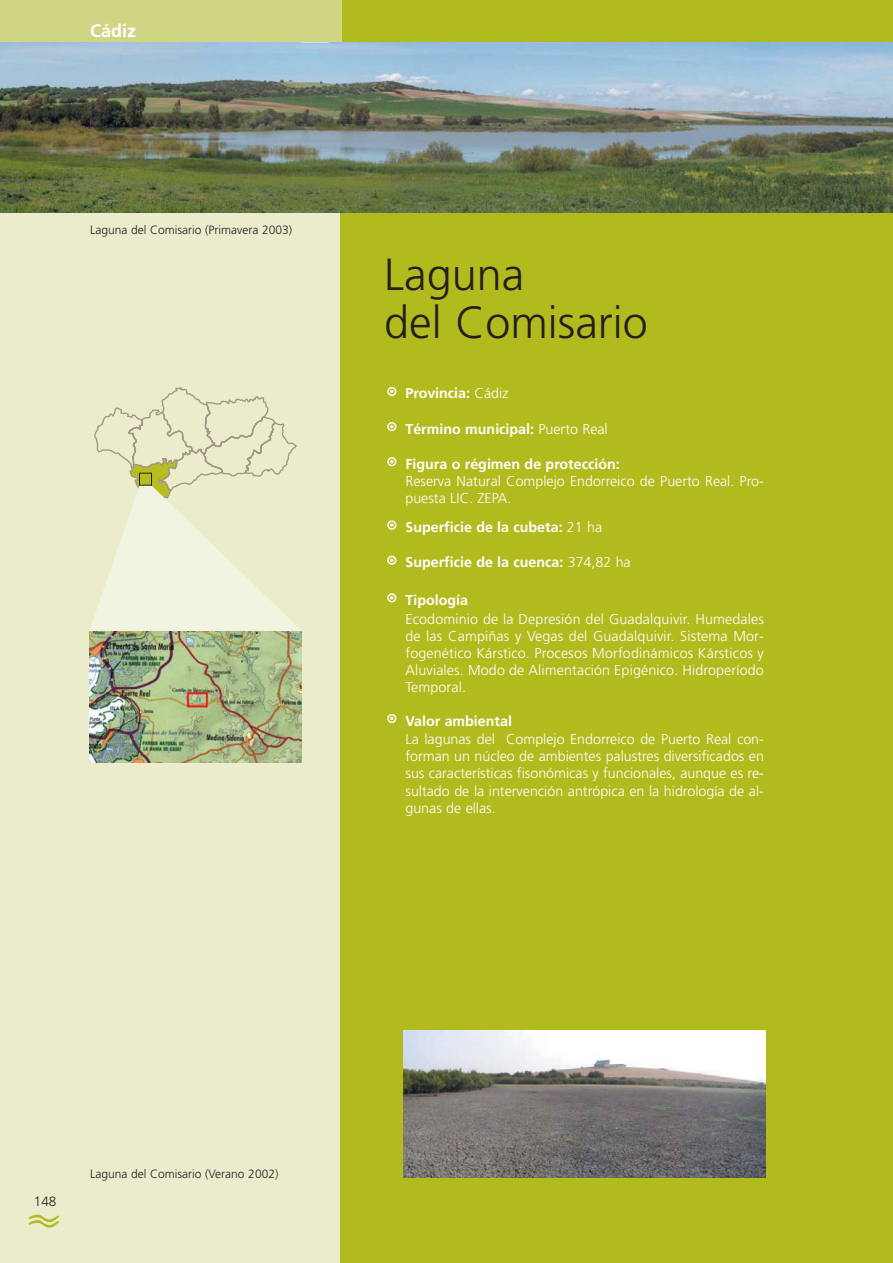
<style>
.page{position:relative;width:893px;height:1263px;background:#fff}
.page>*{position:absolute;margin:0;border:0;box-sizing:border-box;transform-origin:0 0}
.t1{font:300 45px/48px "Frutiger";color:#231f20}
.t2{font:700 18px "Frutiger";color:#fff}
.t3{font:300 14.25px/17.1px "Frutiger";color:#fff;text-align:justify}
.t4{font:700 14.25px "Frutiger";color:#fff}
.t5{font:300 13.5px "Frutiger";color:#231f20}
.t6{font:300 12px "Frutiger";color:#231f20}
.s1{font-weight:300}
</style>
<div class="page">
<div style="left:0;top:43px;width:340px;height:1220px;background:#eaeccc"></div>
<div style="left:340px;top:0;width:553px;height:1263px;background:#b2bb1d"></div>
<div style="left:0;top:0;width:341px;height:43px;background:#d0d584"></div>
<img style="left:0;top:43px;width:893px;height:170px">
<div style="left:387px;top:714px;width:9px;height:9px;border:2px solid #fff;border-radius:50%"></div>
<div style="left:387px;top:593px;width:9px;height:9px;border:2px solid #fff;border-radius:50%"></div>
<div style="left:387px;top:556px;width:9px;height:9px;border:2px solid #fff;border-radius:50%"></div>
<div style="left:387px;top:520px;width:9px;height:10px;border:2px solid #fff;border-radius:50%"></div>
<svg style="left:390px;top:523px;width:3px;height:4px"></svg>
<div style="left:387px;top:457px;width:9px;height:9px;border:2px solid #fff;border-radius:50%"></div>
<div style="left:387px;top:422px;width:9px;height:9px;border:2px solid #fff;border-radius:50%"></div>
<div style="left:387px;top:387px;width:9px;height:9px;border:2px solid #fff;border-radius:50%"></div>
<img style="left:404px;top:1031px;width:361px;height:147px">
<svg style="left:90px;top:387px;width:211px;height:244px"></svg>
<div style="left:139px;top:473px;width:13px;height:13px;border:1px solid #231f20"></div>
<svg style="left:28px;top:1214px;width:31px;height:14px"></svg>
<img style="left:89px;top:631px;width:213px;height:132px">
<p class="t2" style="left:90px;top:24px;width:47px">Cádiz</p>
<p class="t6" style="left:90px;top:225px;width:203px">Laguna del Comisario (Primavera 2003)</p>
<h1 class="t1" style="left:384px;top:254px;width:265px">Laguna<br>del Comisario</h1>
<p class="t4" style="left:405px;top:388px;width:105px">Provincia: <span class="s1">Cádiz</span></p>
<p class="t4" style="left:405px;top:423px;width:204px">Término municipal: <span class="s1">Puerto Real</span></p>
<p class="t4" style="left:405px;top:458px;width:216px">Figura o régimen de protección:</p>
<p class="t3" style="left:405px;top:473px;width:360px">Reserva Natural Complejo Endorreico de Puerto Real. Pro&shy;puesta LIC. ZEPA.</p>
<p class="t4" style="left:405px;top:521px;width:198px">Superficie de la cubeta: <span class="s1">21 ha</span></p>
<p class="t4" style="left:405px;top:556px;width:227px">Superficie de la cuenca: <span class="s1">374,82 ha</span></p>
<p class="t4" style="left:405px;top:594px;width:64px">Tipología</p>
<p class="t3" style="left:405px;top:611px;width:360px">Ecodominio de la Depresión del Guadalquivir. Humedales de las Campiñas y Vegas del Guadalquivir. Sistema Mor&shy;fogenético Kárstico. Procesos Morfodinámicos Kársticos y Aluviales. Modo de Alimentación Epigénico. Hidroperíodo Temporal.</p>
<p class="t4" style="left:405px;top:715px;width:108px">Valor ambiental</p>
<p class="t3" style="left:405px;top:732px;width:360px">La lagunas del Complejo Endorreico de Puerto Real con&shy;forman un núcleo de ambientes palustres diversificados en sus características fisonómicas y funcionales, aunque es re&shy;sultado de la intervención antrópica en la hidrología de al&shy;gunas de ellas.</p>
<p class="t5" style="left:34px;top:1196px;width:24px">148</p>
<p class="t6" style="left:90px;top:1169px;width:190px">Laguna del Comisario (Verano 2002)</p>
</div>
